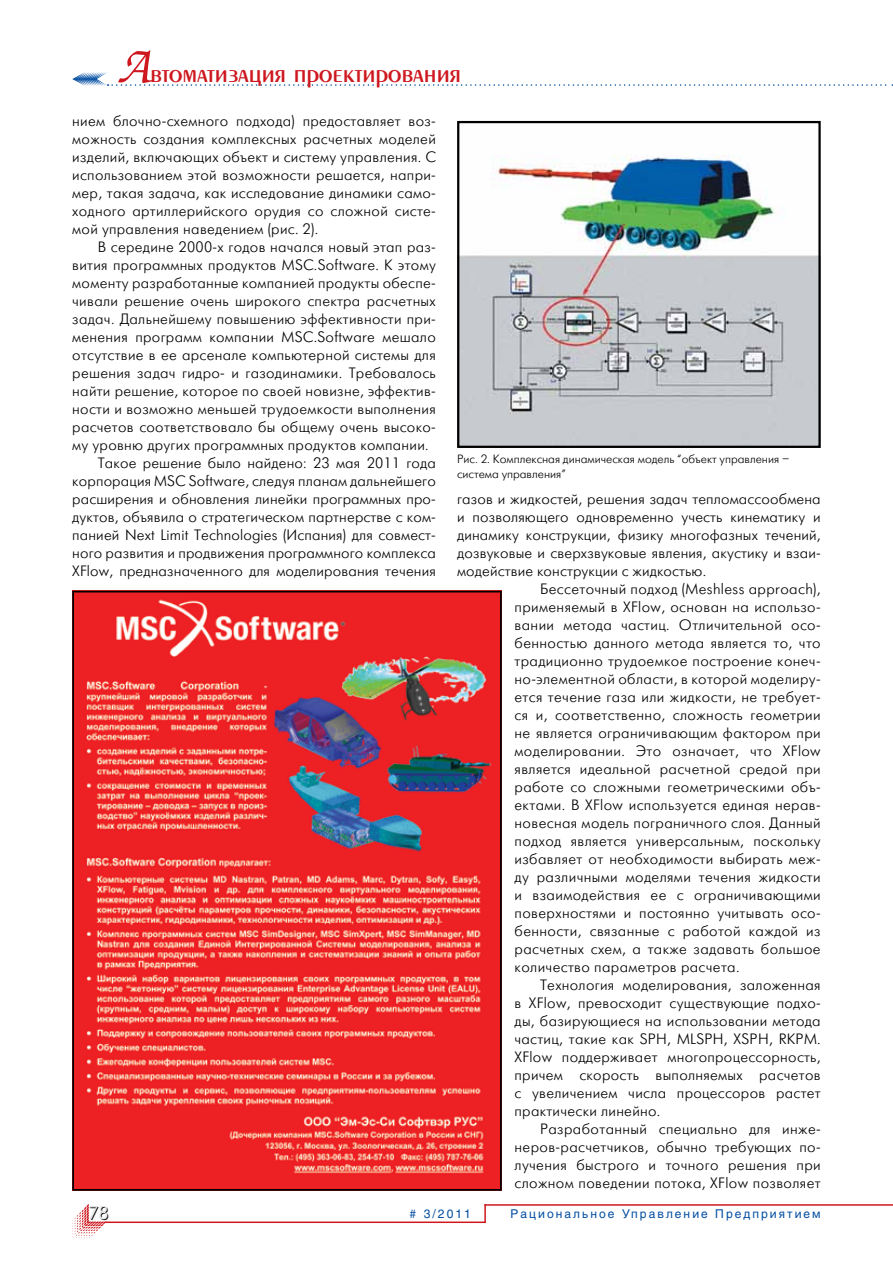
<style>
.page{position:relative;width:893px;height:1263px;background:#fff}
.page>*{position:absolute;margin:0;border:0;box-sizing:border-box;transform-origin:0 0}
.t1{font:27px "Penta Demi";color:#ce171e}
.t2{font:18px "Futuris Shadow C";color:#000}
.t3{font:15px/18px "Futuris Light C";letter-spacing:.02em;color:#000;text-align:justify}
.t4{font:12px/14.4px "Futuris Light C";color:#000}
.t5{font:12px "Helios";letter-spacing:.17em;color:#034ea2}
.s1{font-family:"Zapf Chancery C";font-size:54px}
</style>
<div class="page">
<svg style="left:72px;top:1204px;width:34px;height:34px"></svg>
<svg style="left:484px;top:1206px;width:2px;height:15px"></svg>
<hr style="left:105px;top:1221px;width:381px;height:2px;background:#ce171e">
<hr style="left:484px;top:1204px;width:409px;height:2px;background:#ce171e">
<svg style="left:72px;top:72px;width:821px;height:14px"></svg>
<img style="left:460px;top:155px;width:358px;height:290px">
<div style="left:457px;top:121px;width:364px;height:327px;border:2px solid #000"></div>
<img style="left:75px;top:594px;width:424px;height:594px">
<div style="left:72px;top:591px;width:430px;height:600px;border:2px solid #000"></div>
<h1 class="t1" style="left:117px;top:60px;width:346px"><span class="s1">А</span>втоматизация проектирования</h1>
<p class="t3" style="left:72px;top:112px;width:365px">нием блочно-схемного подхода) предоставляет воз&shy;можность создания комплексных расчетных моделей изделий, включающих объект и систему управления. С использованием этой возможности решается, напри&shy;мер, такая задача, как исследование динамики само&shy;ходного артиллерийского орудия со сложной систе&shy;мой управления наведением (рис. 2).</p>
<p class="t3" style="left:98px;top:238px;width:340px">В середине 2000-х годов начался новый этап раз-</p>
<p class="t3" style="left:72px;top:256px;width:365px">вития программных продуктов MSC.Software. К этому</p>
<p class="t3" style="left:72px;top:274px;width:365px">моменту разработанные компанией продукты обеспе-</p>
<p class="t3" style="left:72px;top:292px;width:365px">чивали решение очень широкого спектра расчетных</p>
<p class="t3" style="left:72px;top:310px;width:365px">задач. Дальнейшему повышению эффективности при-</p>
<p class="t3" style="left:72px;top:328px;width:365px">менения программ компании MSC.Software мешало</p>
<p class="t3" style="left:72px;top:346px;width:365px">отсутствие в ее арсенале компьютерной системы для</p>
<p class="t3" style="left:72px;top:364px;width:365px">решения задач гидро- и газодинамики. Требовалось</p>
<p class="t3" style="left:72px;top:382px;width:365px">найти решение, которое по своей новизне, эффектив-</p>
<p class="t3" style="left:72px;top:400px;width:365px">ности и возможно меньшей трудоемкости выполнения</p>
<p class="t3" style="left:72px;top:418px;width:365px">расчетов соответствовало бы общему очень высоко-</p>
<p class="t3" style="left:72px;top:436px;width:358px">му уровню других программных продуктов компании.</p>
<p class="t3" style="left:98px;top:454px;width:340px">Такое решение было найдено: 23 мая 2011 года</p>
<p class="t3" style="left:72px;top:472px;width:365px">корпорация MSC Software, следуя планам дальнейшего</p>
<p class="t3" style="left:72px;top:490px;width:365px">расширения и обновления линейки программных про-</p>
<p class="t3" style="left:72px;top:508px;width:365px">дуктов, объявила о стратегическом партнерстве с ком-</p>
<p class="t3" style="left:72px;top:526px;width:365px">панией Next Limit Technologies (Испания) для совмест-</p>
<p class="t3" style="left:72px;top:544px;width:365px">ного развития и продвижения программного комплекса</p>
<p class="t3" style="left:72px;top:562px;width:365px">XFlow, предназначенного для моделирования течения</p>
<p class="t4" style="left:457px;top:452px;width:334px">Рис. 2. Комплексная динамическая модель “объект управления – система управления”</p>
<p class="t3" style="left:457px;top:490px;width:365px">газов и жидкостей, решения задач тепломассообмена</p>
<p class="t3" style="left:457px;top:508px;width:365px">и позволяющего одновременно учесть кинематику и</p>
<p class="t3" style="left:457px;top:526px;width:365px">динамику конструкции, физику многофазных течений,</p>
<p class="t3" style="left:457px;top:544px;width:365px">дозвуковые и сверхзвуковые явления, акустику и взаи-</p>
<p class="t3" style="left:457px;top:562px;width:251px">модействие конструкции с жидкостью.</p>
<p class="t3" style="left:540px;top:580px;width:282px">Бессеточный подход (Meshless approach),</p>
<p class="t3" style="left:514px;top:598px;width:308px">применяемый в XFlow, основан на использо-</p>
<p class="t3" style="left:514px;top:616px;width:308px">вании метода частиц. Отличительной осо-</p>
<p class="t3" style="left:514px;top:634px;width:308px">бенностью данного метода является то, что</p>
<p class="t3" style="left:514px;top:652px;width:308px">традиционно трудоемкое построение конеч-</p>
<p class="t3" style="left:514px;top:670px;width:308px">но-элементной области, в которой моделиру-</p>
<p class="t3" style="left:514px;top:688px;width:308px">ется течение газа или жидкости, не требует-</p>
<p class="t3" style="left:514px;top:706px;width:308px">ся и, соответственно, сложность геометрии</p>
<p class="t3" style="left:514px;top:724px;width:308px">не является ограничивающим фактором при</p>
<p class="t3" style="left:514px;top:742px;width:308px">моделировании. Это означает, что XFlow</p>
<p class="t3" style="left:514px;top:760px;width:308px">является идеальной расчетной средой при</p>
<p class="t3" style="left:514px;top:778px;width:308px">работе со сложными геометрическими объ-</p>
<p class="t3" style="left:514px;top:796px;width:308px">ектами. В XFlow используется единая нерав-</p>
<p class="t3" style="left:514px;top:814px;width:308px">новесная модель пограничного слоя. Данный</p>
<p class="t3" style="left:514px;top:832px;width:308px">подход является универсальным, поскольку</p>
<p class="t3" style="left:514px;top:850px;width:308px">избавляет от необходимости выбирать меж-</p>
<p class="t3" style="left:514px;top:868px;width:308px">ду различными моделями течения жидкости</p>
<p class="t3" style="left:514px;top:886px;width:308px">и взаимодействия ее с ограничивающими</p>
<p class="t3" style="left:514px;top:904px;width:308px">поверхностями и постоянно учитывать осо-</p>
<p class="t3" style="left:514px;top:922px;width:308px">бенности, связанные с работой каждой из</p>
<p class="t3" style="left:514px;top:940px;width:308px">расчетных схем, а также задавать большое</p>
<p class="t3" style="left:514px;top:958px;width:226px">количество параметров расчета.</p>
<p class="t3" style="left:540px;top:976px;width:282px">Технология моделирования, заложенная</p>
<p class="t3" style="left:514px;top:994px;width:308px">в XFlow, превосходит существующие подхо-</p>
<p class="t3" style="left:514px;top:1012px;width:308px">ды, базирующиеся на использовании метода</p>
<p class="t3" style="left:514px;top:1030px;width:308px">частиц, такие как SPH, MLSPH, XSPH, RKPM.</p>
<p class="t3" style="left:514px;top:1048px;width:308px">XFlow поддерживает многопроцессорность,</p>
<p class="t3" style="left:514px;top:1066px;width:308px">причем скорость выполняемых расчетов</p>
<p class="t3" style="left:514px;top:1084px;width:308px">с увеличением числа процессоров растет</p>
<p class="t3" style="left:514px;top:1102px;width:147px">практически линейно.</p>
<p class="t3" style="left:540px;top:1120px;width:282px">Разработанный специально для инже-</p>
<p class="t3" style="left:514px;top:1138px;width:308px">неров-расчетчиков, обычно требующих по-</p>
<p class="t3" style="left:514px;top:1156px;width:308px">лучения быстрого и точного решения при</p>
<p class="t3" style="left:514px;top:1174px;width:308px">сложном поведении потока, XFlow позволяет</p>
<p class="t2" style="left:89px;top:1204px;width:21px">78</p>
<p class="t5" style="left:510px;top:1207px;width:312px">Рациональное Управление Предприятием</p>
<p class="t5" style="left:410px;top:1207px;width:63px"># 3/2011</p>
</div>
